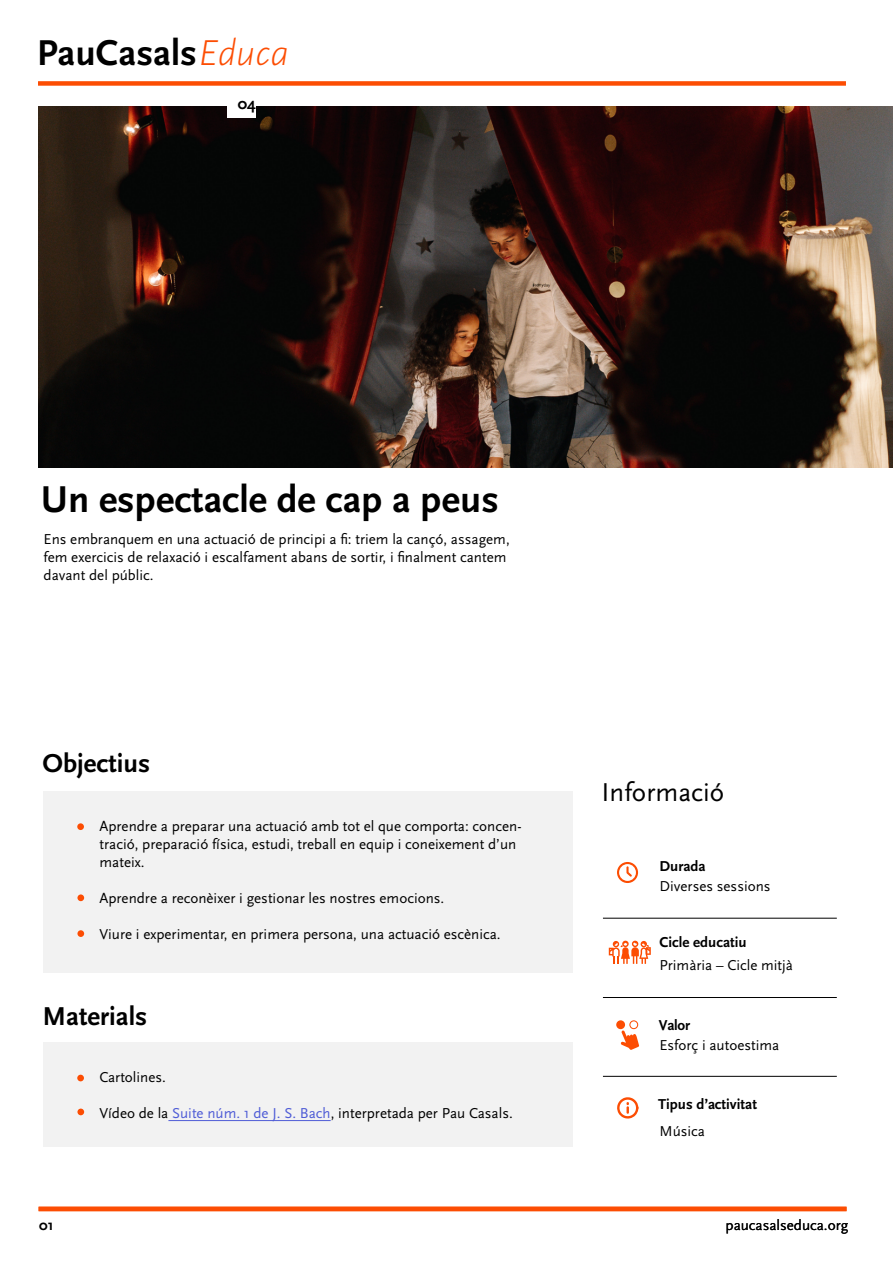
<style>
.page{position:relative;width:893px;height:1263px;background:#fff}
.page>*{position:absolute;margin:0;border:0;box-sizing:border-box;transform-origin:0 0}
.t1{font:700 39px "Scala Sans Pro";color:#000}
.t2{font:700 37.5px "Scala Sans Pro";color:#000}
.t3{font:700 27px "Scala Sans Pro";color:#000}
.t4{font:27px "Scala Sans Pro";color:#000}
.t5{font:700 16.5px "Scala Sans Pro";color:#000}
.t6{font:15px/18px "Scala Sans Pro";color:#000}
.t7{font:700 15px "Scala Sans Pro";color:#000}
.s1{font-weight:300;font-style:italic;color:#fc4d03}
.s2{color:#4f5cd6}
</style>
<div class="page">
<hr style="left:39px;top:1207px;width:807px;height:4px;background:#fc4d03">
<svg style="left:617px;top:862px;width:21px;height:21px"></svg>
<svg style="left:609px;top:941px;width:42px;height:23px"></svg>
<svg style="left:616px;top:1020px;width:23px;height:30px"></svg>
<hr style="left:603px;top:918px;width:234px;height:1px;background:#000">
<hr style="left:603px;top:997px;width:234px;height:1px;background:#000">
<hr style="left:603px;top:1076px;width:234px;height:1px;background:#000">
<svg style="left:617px;top:1097px;width:21px;height:21px"></svg>
<div style="left:38px;top:81px;width:808px;height:5px;background:#fc4d03"></div>
<img style="left:39px;top:106px;width:854px;height:362px">
<div style="left:227px;top:97px;width:29px;height:21px;background:#fff"></div>
<div style="left:43px;top:791px;width:529px;height:182px;background:#f2f2f2"></div>
<div style="left:77px;top:823px;width:7px;height:7px;background:#fc4d03;border-radius:50%"></div>
<div style="left:77px;top:894px;width:7px;height:7px;background:#fc4d03;border-radius:50%"></div>
<div style="left:77px;top:930px;width:7px;height:7px;background:#fc4d03;border-radius:50%"></div>
<div style="left:43px;top:1042px;width:529px;height:105px;background:#f2f2f2"></div>
<hr style="left:168px;top:1120px;width:163px;height:1px;background:#4f5cd6">
<div style="left:77px;top:1075px;width:7px;height:6px;background:#fc4d03;border-radius:50%"></div>
<div style="left:77px;top:1108px;width:7px;height:7px;background:#fc4d03;border-radius:50%"></div>
<h2 class="t2" style="left:37px;top:31px;width:254px">PauCasals<span class="s1">Educa</span></h2>
<p class="t5" style="left:238px;top:94px;width:20px">04</p>
<h1 class="t1" style="left:41px;top:477px;width:460px">Un espectacle de cap a peus</h1>
<p class="t6" style="left:44px;top:530px;width:468px">Ens embranquem en una actuació de principi a fi: triem la cançó, assagem, fem exercicis de relaxació i escalfament abans de sortir, i finalment cantem davant del públic.</p>
<h3 class="t3" style="left:43px;top:748px;width:109px">Objectius</h3>
<p class="t6" style="left:100px;top:817px;width:423px">Aprendre a preparar una actuació amb tot el que comporta: concen&shy;tració, preparació física, estudi, treball en equip i coneixement d’un mateix.</p>
<p class="t6" style="left:100px;top:889px;width:346px">Aprendre a reconèixer i gestionar les nostres emocions.</p>
<p class="t6" style="left:100px;top:925px;width:403px">Viure i experimentar, en primera persona, una actuació escènica.</p>
<h3 class="t3" style="left:43px;top:1000px;width:106px">Materials</h3>
<p class="t7" style="left:39px;top:1217px;width:16px">01</p>
<p class="t6" style="left:100px;top:1068px;width:68px">Cartolines.</p>
<p class="t6" style="left:100px;top:1104px;width:415px">Vídeo de la <span class="s2">Suite núm. 1 de J. S. Bach</span>, interpretada per Pau Casals.</p>
<h3 class="t4" style="left:601px;top:776px;width:124px">Informació</h3>
<p class="t7" style="left:659px;top:857px;width:48px">Durada</p>
<p class="t6" style="left:659px;top:877px;width:113px">Diverses sessions</p>
<p class="t7" style="left:659px;top:933px;width:89px">Cicle educatiu</p>
<p class="t6" style="left:659px;top:956px;width:135px">Primària – Cicle mitjà</p>
<p class="t7" style="left:659px;top:1016px;width:33px">Valor</p>
<p class="t6" style="left:659px;top:1036px;width:121px">Esforç i autoestima</p>
<p class="t7" style="left:658px;top:1096px;width:100px">Tipus d’activitat</p>
<p class="t6" style="left:659px;top:1122px;width:47px">Música</p>
<p class="t6" style="left:726px;top:1216px;width:124px">paucasalseduca.org</p>
</div>
